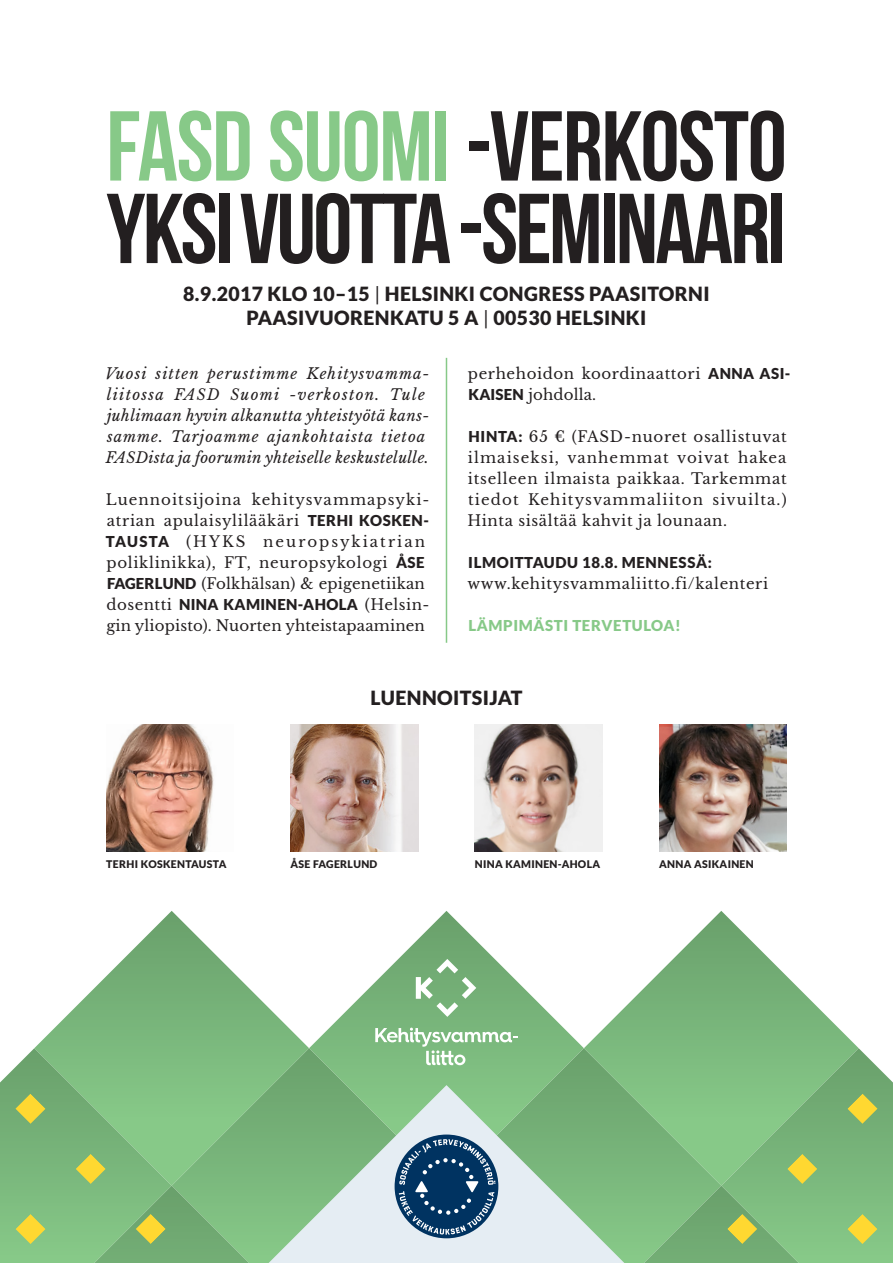
<style>
.page{position:relative;width:893px;height:1263px;background:#fff}
.page>*{position:absolute;margin:0;border:0;box-sizing:border-box;transform-origin:0 0}
.otsikko_1{font:99px/82.5px "Bebas Neue";letter-spacing:-.03em;color:#231f20}
.nosto{font:900 19.5px "Lato";letter-spacing:.02em;color:#231f20}
.leipateksti{font:15px/21px "Libre Baskerville";letter-spacing:.04em;color:#231f20}
.leipateksti-2{font:italic 15px/21px "Libre Baskerville";letter-spacing:.065em;color:#231f20}
.leipateksti-3{font:900 15px "Lato";letter-spacing:.04em;color:#231f20}
.leipateksti-4{font:900 15px "Lato";letter-spacing:.04em;color:#87c988}
.nimet{font:900 10.5px "Lato";letter-spacing:.03em;color:#231f20}
.s1{color:#87c988}
.s2{font-weight:400}
.s3{font-family:"Lato";font-weight:900}
</style>
<div class="page">
<svg style="left:584px;top:911px;width:275px;height:137px"></svg>
<svg style="left:309px;top:911px;width:275px;height:137px"></svg>
<svg style="left:34px;top:911px;width:275px;height:137px"></svg>
<svg style="left:446px;top:1048px;width:198px;height:215px;background:#7bb97d"></svg>
<svg style="left:249px;top:1048px;width:197px;height:215px;background:#7bb97d"></svg>
<svg style="left:269px;top:1085px;width:355px;height:178px;background:#98c69e"></svg>
<hr style="left:446px;top:358px;width:1px;height:285px;background:#87c988">
<svg style="left:644px;top:1048px;width:249px;height:215px;background:#82bc7d"></svg>
<svg style="left:0;top:1048px;width:249px;height:215px;background:#82bc7c"></svg>
<svg style="left:369px;top:1139px;width:155px;height:124px;background:#8da6b9"></svg>
<svg style="left:416px;top:959px;width:60px;height:58px"></svg>
<svg style="left:375px;top:1028px;width:143px;height:37px;background:#97c898"></svg>
<img style="left:659px;top:724px;width:128px;height:127px">
<img style="left:475px;top:724px;width:127px;height:127px">
<img style="left:291px;top:724px;width:127px;height:127px">
<img style="left:106px;top:724px;width:108px;height:127px">
<p class="otsikko_1" style="left:106px;top:104px;width:682px"><span class="s1">FASD SUOMI</span> -VERKOSTO<br>YKSI VUOTTA -SEMINAARI</p>
<p class="nosto" style="left:183px;top:282px;width:528px">8.9.2017 KLO 10–15 <span class="s2">|</span> HELSINKI CONGRESS PAASITORNI</p>
<p class="nosto" style="left:247px;top:306px;width:401px">PAASIVUORENKATU 5 A <span class="s2">|</span> 00530 HELSINKI</p>
<p class="leipateksti-2" style="left:105px;top:363px;width:326px">Vuosi sitten perustimme Kehitysvamma&shy;liitossa FASD Suomi -verkoston. Tule juhlimaan hyvin alkanutta yhteistyötä kans&shy;samme. Tarjoamme ajankohtaista tietoa FASDista ja foorumin yhteiselle keskustelulle.</p>
<p class="leipateksti" style="left:106px;top:489px;width:325px">Luennoitsijoina kehitysvammapsyki&shy;atrian apulaisylilääkäri <span class="s3">TERHI KOSKEN-TAUSTA</span> (HYKS neuropsykiatrian poliklinikka), FT, neuropsykologi <span class="s3">ÅSE FAGERLUND</span> (Folkhälsan) &amp; epigenetiikan dosentti <span class="s3">NINA KAMINEN-AHOLA</span> (Helsin&shy;gin yliopisto). Nuorten yhteistapaaminen</p>
<p class="leipateksti" style="left:468px;top:363px;width:324px">perhehoidon koordinaattori <span class="s3">ANNA ASI-<br>KAISEN</span> johdolla.</p>
<p class="leipateksti" style="left:467px;top:426px;width:321px;text-align:justify"><span class="s3">HINTA:</span> 65 € (FASD-nuoret osallistuvat ilmaiseksi, vanhemmat voivat hakea itselleen ilmaista paikkaa. Tarkemmat tiedot Kehitysvammaliiton sivuilta.)<br>Hinta sisältää kahvit ja lounaan.</p>
<p class="leipateksti-3" style="left:468px;top:554px;width:245px">ILMOITTAUDU 18.8. MENNESSÄ:</p>
<p class="leipateksti" style="left:467px;top:573px;width:302px">www.kehitysvammaliitto.fi/kalenteri</p>
<p class="leipateksti-4" style="left:468px;top:617px;width:214px">LÄMPIMÄSTI TERVETULOA!</p>
<p class="nosto" style="left:370px;top:686px;width:154px">LUENNOITSIJAT</p>
<p class="nimet" style="left:106px;top:858px;width:122px">TERHI KOSKENTAUSTA</p>
<p class="nimet" style="left:291px;top:858px;width:88px">ÅSE FAGERLUND</p>
<p class="nimet" style="left:475px;top:858px;width:127px">NINA KAMINEN-AHOLA</p>
<p class="nimet" style="left:659px;top:858px;width:96px">ANNA ASIKAINEN</p>
</div>
